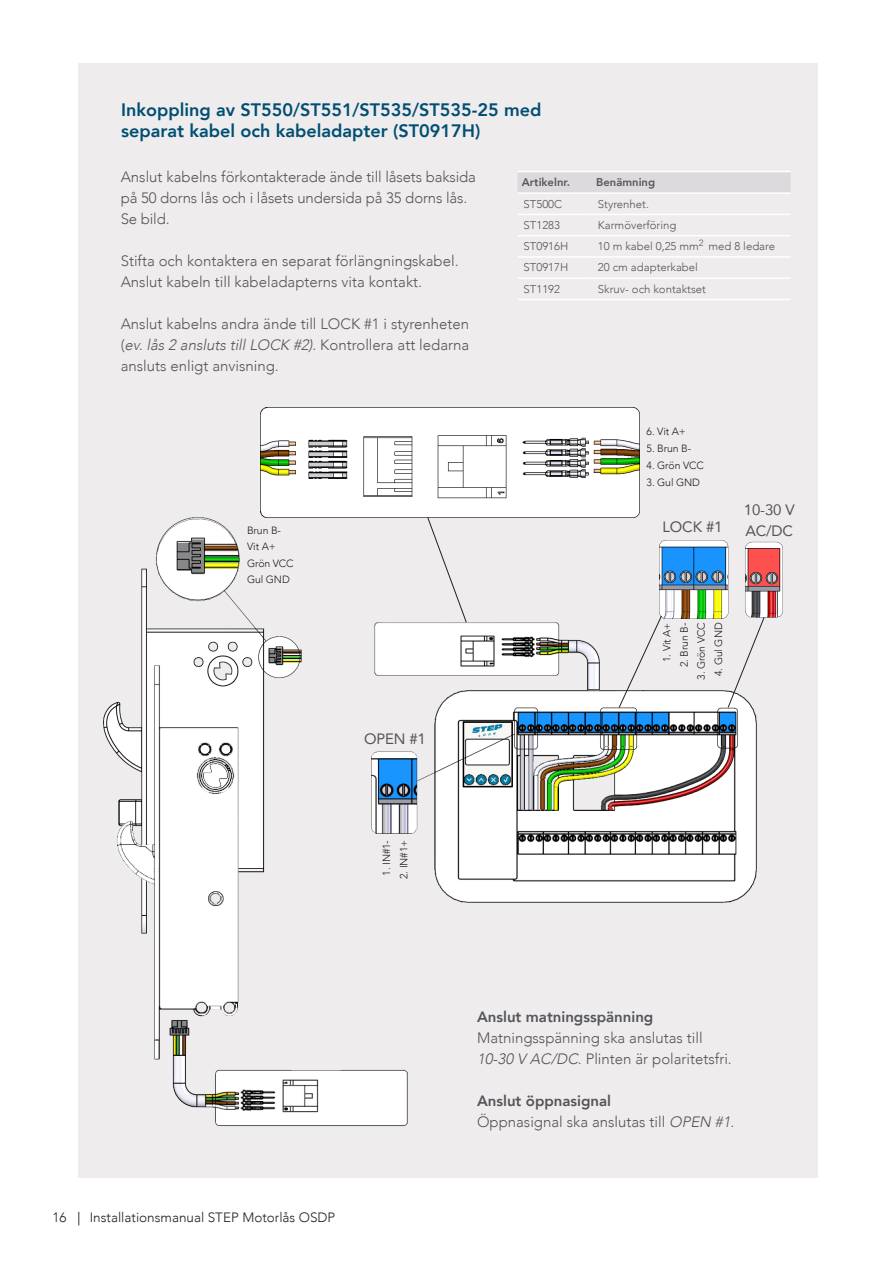
<style>
.page{position:relative;width:893px;height:1263px;background:#fff}
.page>*{position:absolute;margin:0;border:0;box-sizing:border-box;transform-origin:0 0}
.t1{font:800 18px/21px "Avenir LT Com";color:#004e71}
.t2{font:300 15px/21px "Avenir LT Com";color:#54555a}
.t3{font:800 15px "Avenir LT Com";color:#54555a}
.t4{font:15px "Avenir LT Com";letter-spacing:-.01em;color:#54555a}
.t5{font:300 13.5px "Avenir LT Com";color:#231f20}
.Tabell_bröd{font:300 11.25px "Avenir LT Com";color:#54555a}
.Tabell_rubrik{font:800 11.25px "Avenir LT Com";color:#57585a}
.t6{font:300 10.5px "Avenir LT Com";letter-spacing:-.01em;color:#231f20}
.s1{font-style:italic}
.s2{font-family:"Minion Pro";font-weight:400}
</style>
<div class="page">
<div style="left:78px;top:63px;width:739px;height:1115px;background:#efecee"></div>
<div style="left:518px;top:173px;width:272px;height:19px;background:#dcdadc"></div>
<hr style="left:517px;top:171px;width:75px;height:1px;background:#fff">
<hr style="left:592px;top:171px;width:198px;height:1px;background:#fff">
<hr style="left:517px;top:192px;width:75px;height:2px;background:#fff">
<hr style="left:592px;top:192px;width:198px;height:2px;background:#fff">
<hr style="left:517px;top:214px;width:75px;height:1px;background:#fff">
<hr style="left:592px;top:214px;width:198px;height:1px;background:#fff">
<hr style="left:517px;top:235px;width:75px;height:1px;background:#fff">
<hr style="left:592px;top:235px;width:198px;height:1px;background:#fff">
<hr style="left:517px;top:256px;width:75px;height:2px;background:#fff">
<hr style="left:517px;top:277px;width:75px;height:2px;background:#fff">
<hr style="left:517px;top:299px;width:75px;height:1px;background:#fff">
<hr style="left:592px;top:256px;width:198px;height:2px;background:#fff">
<hr style="left:592px;top:277px;width:198px;height:2px;background:#fff">
<hr style="left:592px;top:299px;width:198px;height:1px;background:#fff">
<img style="left:660px;top:540px;width:122px;height:79px">
<img style="left:260px;top:408px;width:380px;height:109px">
<svg style="left:427px;top:516px;width:40px;height:106px"></svg>
<img style="left:141px;top:518px;width:160px;height:139px">
<img style="left:374px;top:622px;width:383px;height:281px">
<img style="left:103px;top:657px;width:370px;height:469px">
<svg style="left:727px;top:616px;width:38px;height:92px"></svg>
<svg style="left:618px;top:615px;width:44px;height:93px"></svg>
<p class="t1" style="left:121px;top:99px;width:422px">Inkoppling av ST550/ST551/ST535/ST535-25 med separat kabel och kabeladapter (ST0917H)</p>
<p class="Tabell_rubrik" style="left:522px;top:176px;width:50px">Artikelnr.</p>
<p class="Tabell_rubrik" style="left:596px;top:176px;width:60px">Benämning</p>
<p class="Tabell_bröd" style="left:523px;top:197px;width:40px">ST500C</p>
<p class="Tabell_bröd" style="left:598px;top:197px;width:53px">Styrenhet.</p>
<p class="Tabell_bröd" style="left:523px;top:218px;width:38px">ST1283</p>
<p class="Tabell_bröd" style="left:598px;top:218px;width:80px">Karmöverföring</p>
<p class="Tabell_bröd" style="left:523px;top:240px;width:46px">ST0916H</p>
<p class="Tabell_bröd" style="left:598px;top:240px;width:179px">10 m kabel 0,25 mm<sup>2</sup> med 8 ledare</p>
<p class="Tabell_bröd" style="left:523px;top:261px;width:46px">ST0917H</p>
<p class="Tabell_bröd" style="left:598px;top:261px;width:102px">20 cm adapterkabel</p>
<p class="Tabell_bröd" style="left:523px;top:282px;width:38px">ST1192</p>
<p class="Tabell_bröd" style="left:598px;top:282px;width:110px">Skruv- och kontaktset</p>
<p class="t2" style="left:121px;top:166px;width:357px">Anslut kabelns förkontakterade ände till låsets baksida på 50 dorns lås och i låsets undersida på 35 dorns lås.<br>Se bild.</p>
<p class="t2" style="left:121px;top:250px;width:339px">Stifta och kontaktera en separat förlängningskabel.<br>Anslut kabeln till kabeladapterns vita kontakt.</p>
<p class="t2" style="left:121px;top:313px;width:350px;text-align:justify">Anslut kabelns andra ände till LOCK #1 i styrenheten (<span class="s1">ev.lås 2 ansluts tillLOCK #2)</span>. Kontrollera att ledarna ansluts enligt anvisning.</p>
<p class="t6" style="left:247px;top:524px;width:35px">Brun B-</p>
<p class="t6" style="left:247px;top:540px;width:30px">Vit A+</p>
<p class="t6" style="left:247px;top:557px;width:48px">Grön VCC</p>
<p class="t6" style="left:247px;top:573px;width:44px">Gul GND</p>
<p class="t4" style="left:364px;top:730px;width:63px">OPEN #1</p>
<p class="t6" style="left:380px;top:875px;width:37px;rotate:-90deg">1. IN#1-</p>
<p class="t6" style="left:398px;top:879px;width:40px;rotate:-90deg">2. IN#1+</p>
<p class="t5" style="left:52px;top:1209px;width:284px">16 <span class="s2">|</span> Installationsmanual STEP Motorlås OSDP</p>
<p class="t6" style="left:647px;top:425px;width:41px">6. Vit A+</p>
<p class="t6" style="left:647px;top:442px;width:46px">5. Brun B-</p>
<p class="t6" style="left:647px;top:459px;width:59px">4. Grön VCC</p>
<p class="t6" style="left:647px;top:476px;width:55px">3. Gul GND</p>
<p class="t4" style="left:663px;top:518px;width:61px">LOCK #1</p>
<p class="t4" style="left:744px;top:501px;width:52px">10-30 V</p>
<p class="t4" style="left:745px;top:522px;width:49px">AC/DC</p>
<p class="t6" style="left:661px;top:662px;width:41px;rotate:-90deg">1. Vit A+</p>
<p class="t6" style="left:678px;top:667px;width:46px;rotate:-90deg">2. Brun B-</p>
<p class="t6" style="left:695px;top:680px;width:59px;rotate:-90deg">3. Grön VCC</p>
<p class="t6" style="left:712px;top:676px;width:55px;rotate:-90deg">4. Gul GND</p>
<p class="t3" style="left:477px;top:1007px;width:178px">Anslut matningsspänning</p>
<p class="t2" style="left:477px;top:1027px;width:256px">Matningsspänning ska anslutas till<br><span class="s1">10-30 V AC/DC</span>. Plinten är polaritetsfri.</p>
<p class="t3" style="left:477px;top:1091px;width:136px">Anslut öppnasignal</p>
<p class="t2" style="left:477px;top:1111px;width:259px">Öppnasignal ska anslutas till <span class="s1">OPEN #1</span>.</p>
</div>
